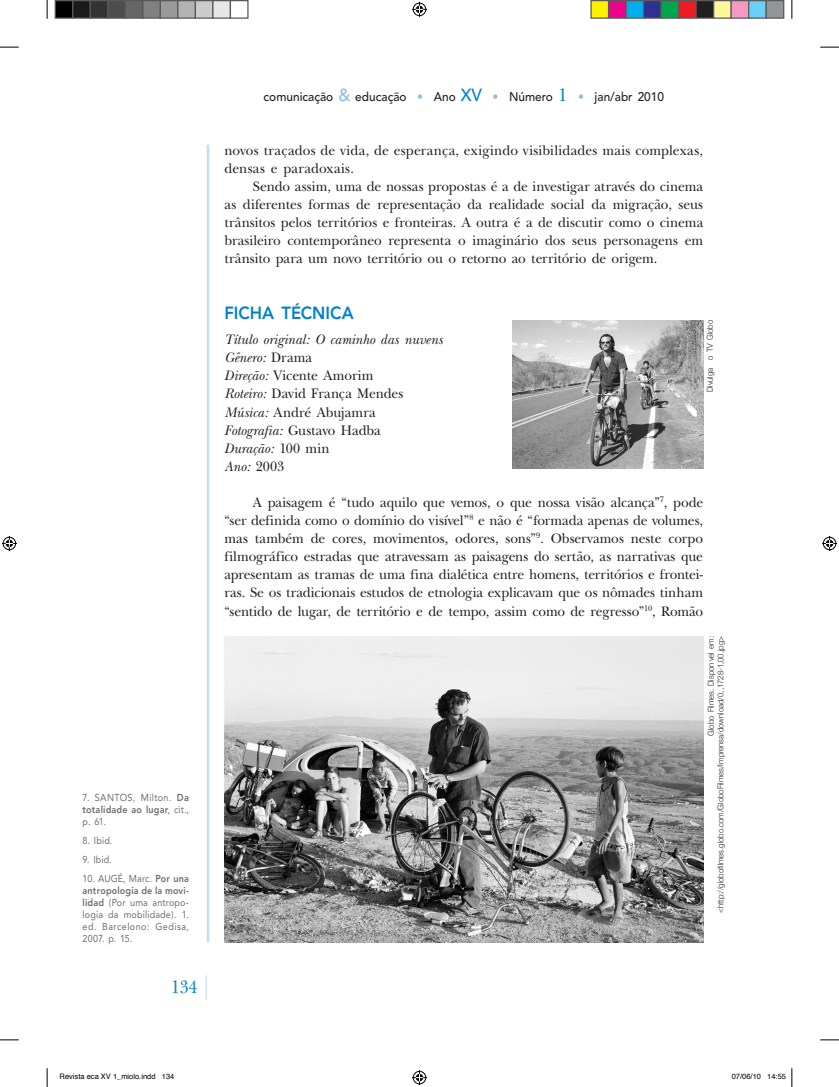
<style>
.page{position:relative;width:839px;height:1087px;background:#fff}
.page>*{position:absolute;margin:0;border:0;box-sizing:border-box;transform-origin:0 0}
.t1{font:18.75px "New Baskerville";color:#0082c8;scale:.9 1}
.t2{font:800 17.5px "Avenir";color:#0082c8;scale:.95 1}
.t3{font:14.38px/18.1px "New Baskerville";color:#231f20;text-align:justify;scale:.95 1}
.t4{font:italic 14.38px/18.1px "New Baskerville";color:#231f20;scale:.95 1}
.t5{font:500 12.5px "Avenir";color:#231f20;scale:.95 1}
.t6{font:10px/12px "Avenir";letter-spacing:.02em;color:#6c6d70;text-align:justify;scale:.9 1}
.t7{font:300 8.12px/9.8px "Helvetica Neue";color:#231f20;text-align:right;scale:.95 1}
.t8{font:7.5px "Helvetica";color:#000}
.s1{font-size:17.5px;color:#92bee4}
.s2{color:#92bee4}
.s3{font-size:17.5px;color:#0082c8}
.s4{font-family:"New Baskerville";font-weight:400;font-size:18.75px;color:#0082c8}
.s5{font-weight:800}
.s6{font-style:normal}
</style>
<div class="page">
<hr style="left:207px;top:145px;width:2px;height:797px;background:#c5dcf1">
<hr style="left:205px;top:975px;width:2px;height:25px;background:#c5dcf1">
<img style="left:512px;top:320px;width:191px;height:148px">
<img style="left:224px;top:636px;width:479px;height:306px">
<svg style="left:0;top:46px;width:19px;height:2px"></svg>
<svg style="left:820px;top:46px;width:18px;height:2px"></svg>
<svg style="left:0;top:1039px;width:19px;height:1px"></svg>
<svg style="left:820px;top:1039px;width:18px;height:1px"></svg>
<svg style="left:46px;top:0;width:2px;height:19px"></svg>
<svg style="left:46px;top:1068px;width:2px;height:18px"></svg>
<svg style="left:791px;top:0;width:1px;height:19px"></svg>
<svg style="left:412px;top:2px;width:15px;height:15px"></svg>
<svg style="left:412px;top:1070px;width:15px;height:14px"></svg>
<svg style="left:2px;top:536px;width:15px;height:15px"></svg>
<svg style="left:822px;top:536px;width:14px;height:15px"></svg>
<div style="left:55px;top:1px;width:18px;height:17px;background:#000"></div>
<div style="left:55px;top:0;width:18px;height:19px;border:1px solid #595959"></div>
<div style="left:73px;top:1px;width:17px;height:17px;background:#1a1a1a"></div>
<div style="left:72px;top:0;width:19px;height:19px;border:1px solid #595959"></div>
<div style="left:90px;top:1px;width:18px;height:17px;background:#333"></div>
<div style="left:90px;top:0;width:18px;height:19px;border:1px solid #595959"></div>
<div style="left:108px;top:1px;width:17px;height:17px;background:#4d4d4d"></div>
<div style="left:107px;top:0;width:19px;height:19px;border:1px solid #595959"></div>
<div style="left:125px;top:1px;width:18px;height:17px;background:#666"></div>
<div style="left:125px;top:0;width:18px;height:19px;border:1px solid #595959"></div>
<div style="left:143px;top:1px;width:17px;height:17px;background:#808080"></div>
<div style="left:142px;top:0;width:19px;height:19px;border:1px solid #595959"></div>
<div style="left:160px;top:1px;width:18px;height:17px;background:#999"></div>
<div style="left:160px;top:0;width:18px;height:19px;border:1px solid #595959"></div>
<div style="left:178px;top:1px;width:17px;height:17px;background:#b3b3b3"></div>
<div style="left:177px;top:0;width:19px;height:19px;border:1px solid #595959"></div>
<div style="left:195px;top:1px;width:18px;height:17px;background:#ccc"></div>
<div style="left:195px;top:0;width:18px;height:19px;border:1px solid #595959"></div>
<div style="left:213px;top:1px;width:17px;height:17px;background:#e6e6e6"></div>
<div style="left:212px;top:0;width:19px;height:19px;border:1px solid #595959"></div>
<div style="left:230px;top:0;width:18px;height:19px;border:1px solid #595959"></div>
<div style="left:591px;top:1px;width:17px;height:17px;background:#fff101"></div>
<div style="left:590px;top:0;width:19px;height:19px;border:1px solid #595959"></div>
<div style="left:608px;top:1px;width:18px;height:17px;background:#ed028c"></div>
<div style="left:607px;top:0;width:19px;height:19px;border:1px solid #595959"></div>
<div style="left:626px;top:1px;width:17px;height:17px;background:#00aeef"></div>
<div style="left:625px;top:0;width:19px;height:19px;border:1px solid #595959"></div>
<div style="left:643px;top:1px;width:18px;height:17px;background:#2e3092"></div>
<div style="left:642px;top:0;width:19px;height:19px;border:1px solid #595959"></div>
<div style="left:661px;top:1px;width:17px;height:17px;background:#00a54f"></div>
<div style="left:660px;top:0;width:19px;height:19px;border:1px solid #595959"></div>
<div style="left:678px;top:1px;width:18px;height:17px;background:#ee1d23"></div>
<div style="left:677px;top:0;width:19px;height:19px;border:1px solid #595959"></div>
<div style="left:696px;top:1px;width:17px;height:17px;background:#231f20"></div>
<div style="left:695px;top:0;width:19px;height:19px;border:1px solid #595959"></div>
<div style="left:713px;top:1px;width:18px;height:17px;background:#fff79a"></div>
<div style="left:712px;top:0;width:19px;height:19px;border:1px solid #595959"></div>
<div style="left:731px;top:1px;width:17px;height:17px;background:#f499c2"></div>
<div style="left:730px;top:0;width:19px;height:19px;border:1px solid #595959"></div>
<div style="left:748px;top:1px;width:18px;height:17px;background:#6bcff6"></div>
<div style="left:747px;top:0;width:19px;height:19px;border:1px solid #595959"></div>
<div style="left:766px;top:1px;width:17px;height:17px;background:#939598"></div>
<div style="left:765px;top:0;width:19px;height:19px;border:1px solid #595959"></div>
<svg style="left:791px;top:1068px;width:1px;height:18px"></svg>
<p class="t5" style="left:263px;top:89px;width:423px">comunicação <span class="s1">&amp;</span> educação <span class="s2">•</span> Ano <span class="s3">XV</span> <span class="s2">•</span> Número <span class="s4">1</span> <span class="s2">•</span> jan/abr 2010</p>
<p class="t6" style="left:83px;top:791px;width:120px">7. SANTOS, Milton. <span class="s5">Da totalidade ao lugar</span>, cit., p. 61.</p>
<p class="t6" style="left:83px;top:834px;width:35px">8. Ibid.</p>
<p class="t6" style="left:83px;top:853px;width:34px">9. Ibid.</p>
<p class="t6" style="left:83px;top:872px;width:120px">10. AUGÉ, Marc. <span class="s5">Por una antropologia de la movi&shy;lidad</span> (Por uma antropo‑ logia da mobilidade). 1. ed. Barcelono: Gedisa, 2007. p. 15.</p>
<h1 class="t1" style="left:171px;top:975px;width:31px">134</h1>
<p class="t3" style="left:224px;top:141px;width:505px">novos traçados de vida, de esperança, exigindo visibilidades mais complexas, densas e paradoxais.</p>
<p class="t3" style="left:224px;top:177px;width:505px;text-indent:28px">Sendo assim, uma de nossas propostas é a de investigar através do cinema as diferentes formas de representação da realidade social da migração, seus trânsitos pelos territórios e fronteiras. A outra é a de discutir como o cinema brasileiro contemporâneo representa o imaginário dos seus personagens em trânsito para um novo território ou o retorno ao território de origem.</p>
<p class="t2" style="left:224px;top:302px;width:12px">Ficha</p>
<p class="t2" style="left:281px;top:302px;width:33px">técnica</p>
<p class="t4" style="left:224px;top:330px;width:231px">Título original: O caminho das nuvens<br>Gênero: <span class="s6">Drama<br></span>Direção: <span class="s6">Vicente Amorim<br></span>Roteiro: <span class="s6">David França Mendes<br></span>Música: <span class="s6">André Abujamra<br></span>Fotografia: <span class="s6">Gustavo Hadba<br></span>Duração: <span class="s6">100 min<br></span>Ano: <span class="s6">2003</span></p>
<p class="t3" style="left:224px;top:493px;width:505px;text-indent:28px">A paisagem é “tudo aquilo que vemos, o que nossa visão alcança”<sup>7</sup>, pode “ser definida como o domínio do visível”<sup>8</sup> e não é “formada apenas de volumes, mas também de cores, movimentos, odores, sons”<sup>9</sup>. Observamos neste corpo filmográfico estradas que atravessam as paisagens do sertão, as narrativas que apresentam as tramas de uma fina dialética entre homens, territórios e frontei&shy;ras. Se os tradicionais estudos de etnologia explicavam que os nômades tinham “sentido de lugar, de território e de tempo, assim como de regresso”<sup>10</sup>, Romão</p>
<p class="t7" style="left:704px;top:392px;width:77px;rotate:-90deg">Divulgação TV Globo</p>
<p class="t7" style="left:705px;top:912px;width:292px;rotate:-90deg">Globo Filmes. Disponível em: &lt;http://globofilmes.globo.com/GloboFilmes/Imprensa/download/0,,1728-1,00.jpg&gt;</p>
<p class="t8" style="left:60px;top:1070px;width:116px">Revista eca XV 1_miolo.indd 134</p>
<p class="t8" style="left:731px;top:1070px;width:56px">07/06/10 14:55</p>
</div>
